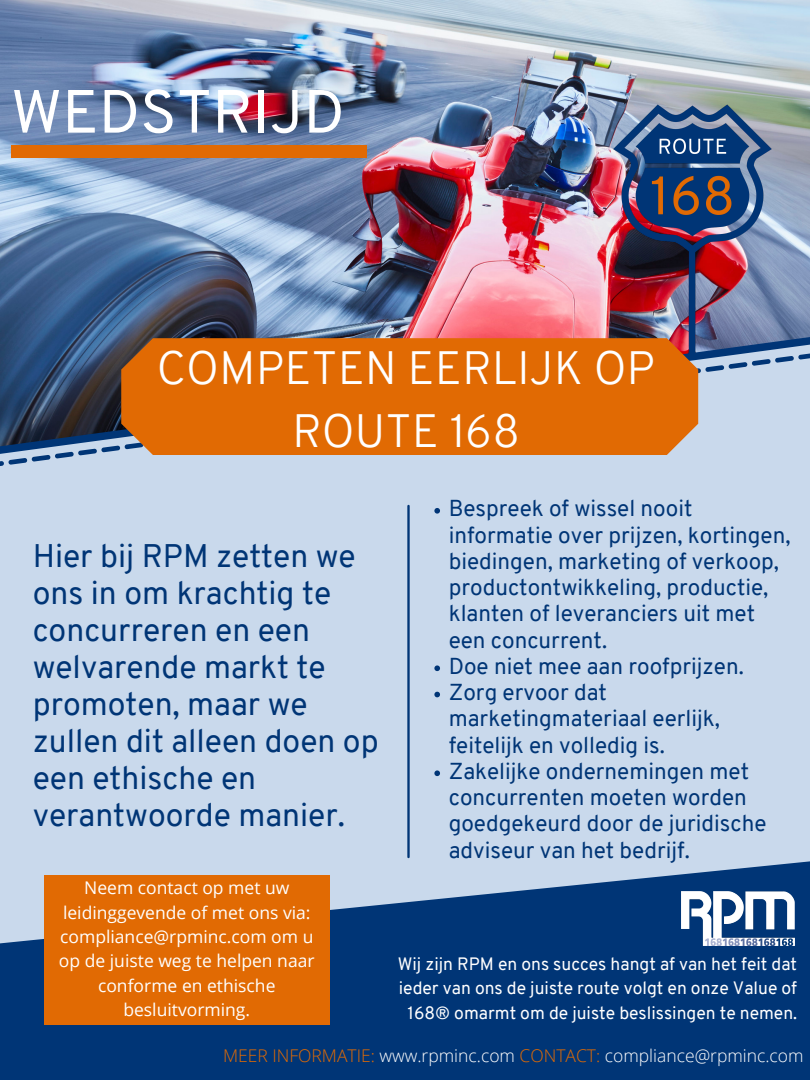
<style>
.page{position:relative;width:810px;height:1080px;background:#c9d9ec}
.page>*{position:absolute;margin:0;border:0;box-sizing:border-box;transform-origin:0 0}
.t1{font:60.88px "Overpass";color:#fff}
.t2{font:300 45.62px/63.8px "Overpass";color:#fff;text-align:center}
.t3{font:31.88px/37px "Overpass";color:#003576}
.t4{font:22.5px/26.2px "Overpass";color:#003576}
.t5{font:17.5px/24.4px "Open Sans";color:#fff;text-align:center}
.t6{font:17.5px/24.4px "Overpass";color:#fff;text-align:center}
.t7{font:300 17.5px "Open Sans";color:#fff}
.s1{color:#e16a03}
</style>
<div class="page">
<img style="left:0;top:0;width:494px;height:329px">
<img style="left:494px;top:0;width:316px;height:329px">
<div style="left:11px;top:146px;width:355px;height:12px;background:#e16a03"></div>
<svg style="left:0;top:857px;width:810px;height:223px;fill:#003576"></svg>
<svg style="left:434px;top:508px;width:6px;height:6px"></svg>
<svg style="left:434px;top:665px;width:6px;height:6px"></svg>
<svg style="left:434px;top:692px;width:6px;height:5px"></svg>
<svg style="left:434px;top:770px;width:6px;height:6px"></svg>
<hr style="left:407px;top:506px;width:3px;height:351px;background:#003576">
<img style="left:0;top:330px;width:810px;height:20px">
<svg style="left:0;top:350px;width:810px;height:116px"></svg>
<div style="left:121px;top:338px;width:577px;height:117px;background:#e16a03"></div>
<div style="left:44px;top:875px;width:286px;height:150px;background:#e16a03"></div>
<img style="left:681px;top:891px;width:113px;height:54px">
<p class="t1" style="left:11px;top:87px;width:335px">WEDSTRIJD</p>
<p class="t2" style="left:157px;top:340px;width:500px">COMPETEN EERLIJK OP<br>ROUTE 168</p>
<p class="t3" style="left:33px;top:540px;width:348px">Hier bij RPM zetten we ons in om krachtig te concurreren en een welvarende markt te promoten, maar we zullen dit alleen doen op een ethische en verantwoorde manier.</p>
<p class="t4" style="left:449px;top:498px;width:343px">Bespreek of wissel nooit informatie over prijzen, kortingen, biedingen, marketing of verkoop, productontwikkeling, productie, klanten of leveranciers uit met een concurrent.</p>
<p class="t4" style="left:449px;top:655px;width:297px">Doe niet mee aan roofprijzen.</p>
<p class="t4" style="left:449px;top:681px;width:273px">Zorg ervoor dat marketingmateriaal eerlijk, feitelijk en volledig is.</p>
<p class="t4" style="left:449px;top:760px;width:319px">Zakelijke ondernemingen met concurrenten moeten worden goedgekeurd door de juridische adviseur van het bedrijf.</p>
<p class="t5" style="left:59px;top:875px;width:257px">Neem contact op met uw leidinggevende of met ons via: compliance@rpminc.com om u op de juiste weg te helpen naar conforme en ethische besluitvorming.</p>
<p class="t7" style="left:223px;top:1043px;width:582px"><span class="s1">MEER INFORMATIE:</span> www.rpminc.com <span class="s1">CONTACT:</span> compliance@rpminc.com</p>
<p class="t6" style="left:398px;top:953px;width:401px">Wij zijn RPM en ons succes hangt af van het feit dat ieder van ons de juiste route volgt en onze Value of<br>168® omarmt om de juiste beslissingen te nemen.</p>
</div>
